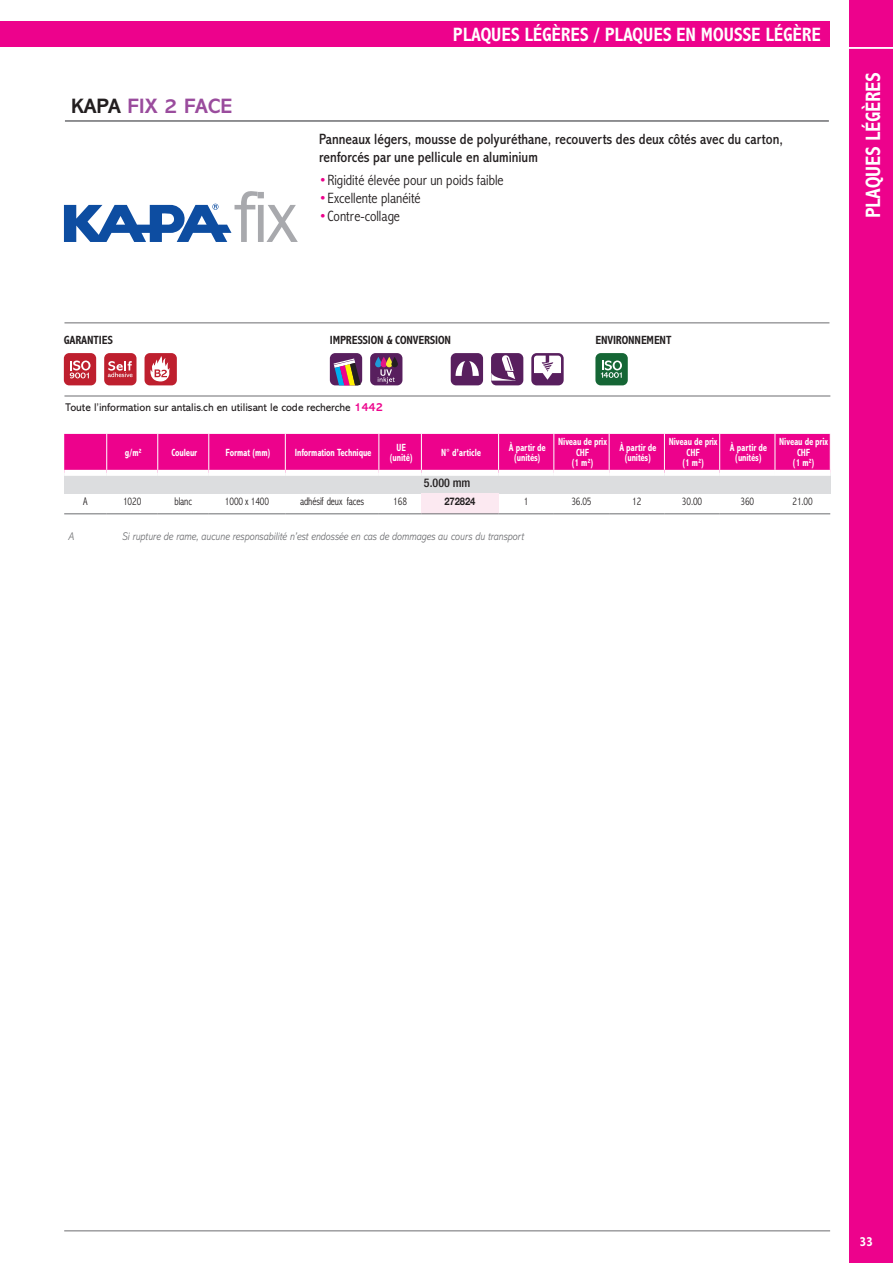
<style>
.page{position:relative;width:893px;height:1263px;background:#fff}
.page>*{position:absolute;margin:0;border:0;box-sizing:border-box;transform-origin:0 0}
.t1{font:700 condensed 21px "Abadi MT Pro";color:#fff}
.t2{font:700 21px "Abadi MT Pro";color:#9a4c9d}
.t3{font:700 condensed 19.5px "Abadi MT Pro";color:#fff}
.t4{font:condensed 15px/18px "Abadi MT Pro";color:#231f20}
.t5{font:300 condensed 15px "Abadi MT Pro";color:#231f20}
.t6{font:700 condensed 13.5px "Abadi MT Pro";color:#fff}
.t7{font:700 condensed 12px "Abadi MT Pro";letter-spacing:-.01em;color:#231f20}
.t8{font:500 condensed 12px "Helvetica Neue LT Std";color:#231f20}
.t9{font:italic 300 11.25px "Abadi MT Pro";letter-spacing:-.01em;color:#6c6d70;scale:.9 1}
.t10{font:11.25px "Abadi MT Pro";color:#231f20;scale:.95 1}
.t11{font:300 condensed 11.25px "Abadi MT Pro";letter-spacing:-.01em;color:#231f20;scale:.9 1}
.t12{font:700 condensed 10.5px/10.5px "Abadi MT Pro";letter-spacing:-.01em;color:#fff;text-align:center;scale:.9 1}
.t13{font:700 10.5px "Helvetica Neue LT Std";letter-spacing:-.01em;color:#231f20;scale:.9 1}
.s1{color:#231f20}
.s2{color:#ed028c}
.s3{font-weight:700;font-size:12px;color:#ed028c}
</style>
<div class="page">
<div style="left:850px;top:0;width:43px;height:1263px;background:#ed028c"></div>
<hr style="left:64px;top:1230px;width:766px;height:1px;background:#6c6d70">
<div style="left:0;top:21px;width:829px;height:26px;background:#ed028c"></div>
<div style="left:64px;top:434px;width:766px;height:36px;background:#ed028c"></div>
<div style="left:64px;top:473px;width:766px;height:20px;background:#dcdddf"></div>
<div style="left:421px;top:493px;width:78px;height:21px;background:#fce9f1"></div>
<div style="left:64px;top:470px;width:43px;height:6px;background:#fff"></div>
<div style="left:107px;top:470px;width:51px;height:6px;background:#fff"></div>
<div style="left:158px;top:470px;width:51px;height:6px;background:#fff"></div>
<div style="left:209px;top:470px;width:76px;height:6px;background:#fff"></div>
<div style="left:285px;top:470px;width:94px;height:6px;background:#fff"></div>
<div style="left:379px;top:470px;width:42px;height:6px;background:#fff"></div>
<div style="left:421px;top:470px;width:78px;height:6px;background:#fff"></div>
<div style="left:499px;top:470px;width:55px;height:6px;background:#fff"></div>
<div style="left:554px;top:470px;width:55px;height:6px;background:#fff"></div>
<div style="left:609px;top:470px;width:55px;height:6px;background:#fff"></div>
<div style="left:664px;top:470px;width:56px;height:6px;background:#fff"></div>
<div style="left:720px;top:470px;width:55px;height:6px;background:#fff"></div>
<div style="left:775px;top:470px;width:56px;height:6px;background:#fff"></div>
<hr style="left:106px;top:434px;width:1px;height:36px;background:#fff">
<hr style="left:157px;top:434px;width:1px;height:36px;background:#fff">
<hr style="left:208px;top:434px;width:1px;height:36px;background:#fff">
<hr style="left:285px;top:434px;width:1px;height:36px;background:#fff">
<hr style="left:378px;top:434px;width:1px;height:36px;background:#fff">
<hr style="left:421px;top:434px;width:1px;height:36px;background:#fff">
<hr style="left:498px;top:434px;width:1px;height:36px;background:#fff">
<hr style="left:553px;top:434px;width:1px;height:36px;background:#fff">
<hr style="left:609px;top:434px;width:1px;height:36px;background:#fff">
<hr style="left:664px;top:434px;width:1px;height:36px;background:#fff">
<hr style="left:719px;top:434px;width:1px;height:36px;background:#fff">
<hr style="left:775px;top:434px;width:1px;height:36px;background:#fff">
<hr style="left:64px;top:514px;width:43px;height:1px;background:#6c6d70">
<hr style="left:107px;top:514px;width:51px;height:1px;background:#6c6d70">
<hr style="left:158px;top:514px;width:51px;height:1px;background:#6c6d70">
<hr style="left:209px;top:514px;width:76px;height:1px;background:#6c6d70">
<hr style="left:285px;top:514px;width:94px;height:1px;background:#6c6d70">
<hr style="left:379px;top:514px;width:42px;height:1px;background:#6c6d70">
<hr style="left:499px;top:514px;width:55px;height:1px;background:#6c6d70">
<hr style="left:554px;top:514px;width:55px;height:1px;background:#6c6d70">
<hr style="left:609px;top:514px;width:55px;height:1px;background:#6c6d70">
<hr style="left:664px;top:514px;width:56px;height:1px;background:#6c6d70">
<hr style="left:720px;top:514px;width:55px;height:1px;background:#6c6d70">
<hr style="left:775px;top:514px;width:55px;height:1px;background:#6c6d70">
<hr style="left:421px;top:514px;width:78px;height:1px;background:#6c6d70">
<hr style="left:65px;top:120px;width:764px;height:2px;background:#6c6d70">
<svg style="left:64px;top:191px;width:234px;height:51px"></svg>
<div style="left:330px;top:353px;width:32px;height:32px;background:#581f5e;border-radius:5px"></div>
<svg style="left:334px;top:358px;width:27px;height:27px"></svg>
<div style="left:370px;top:353px;width:32px;height:32px;background:#581f5e;border-radius:5px"></div>
<svg style="left:378px;top:369px;width:17px;height:14px"></svg>
<svg style="left:375px;top:357px;width:7px;height:10px"></svg>
<svg style="left:381px;top:357px;width:6px;height:10px"></svg>
<svg style="left:386px;top:357px;width:6px;height:10px"></svg>
<svg style="left:391px;top:357px;width:7px;height:10px"></svg>
<div style="left:451px;top:353px;width:32px;height:32px;background:#581f5e;border-radius:5px"></div>
<svg style="left:456px;top:361px;width:23px;height:15px"></svg>
<div style="left:491px;top:353px;width:32px;height:32px;background:#581f5e;border-radius:5px"></div>
<svg style="left:491px;top:355px;width:24px;height:26px"></svg>
<div style="left:531px;top:353px;width:33px;height:32px;background:#581f5e;border-radius:5px"></div>
<svg style="left:534px;top:356px;width:27px;height:24px"></svg>
<div style="left:64px;top:353px;width:32px;height:32px;background:#be1f2e;border-radius:5px"></div>
<svg style="left:70px;top:361px;width:21px;height:17px"></svg>
<div style="left:104px;top:353px;width:33px;height:32px;background:#be1f2e;border-radius:5px"></div>
<svg style="left:108px;top:361px;width:25px;height:16px"></svg>
<div style="left:145px;top:353px;width:32px;height:32px;background:#be1f2e;border-radius:5px"></div>
<svg style="left:150px;top:356px;width:20px;height:25px"></svg>
<div style="left:595px;top:353px;width:33px;height:32px;background:#156635;border-radius:5px"></div>
<svg style="left:601px;top:360px;width:21px;height:18px"></svg>
<hr style="left:64px;top:323px;width:765px;height:1px;background:#6c6d70">
<hr style="left:64px;top:396px;width:766px;height:1px;background:#6c6d70">
<hr style="left:842px;top:47px;width:51px;height:2px;background:#fff">
<h1 class="t2" style="left:71px;top:94px;width:163px"><span class="s1">KAPA</span> FIX 2 FACE</h1>
<h2 class="t3" style="left:453px;top:24px;width:369px">PLAQUES LÉGÈRES / PLAQUES EN MOUSSE LÉGÈRE</h2>
<h3 class="t4" style="left:319px;top:131px;width:465px">Panneaux légers, mousse de polyuréthane, recouverts des deux côtés avec du carton, renforcés par une pellicule en aluminium</h3>
<h3 class="t5" style="left:319px;top:171px;width:186px"><span class="s2">•</span>Rigidité élevée pour un poids faible</h3>
<h3 class="t5" style="left:319px;top:189px;width:103px"><span class="s2">•</span>Excellente planéité</h3>
<h3 class="t5" style="left:319px;top:207px;width:82px"><span class="s2">•</span>Contre-collage</h3>
<h1 class="t1" style="left:862px;top:218px;width:148px;rotate:-90deg">PLAQUES LÉGÈRES</h1>
<p class="t7" style="left:64px;top:333px;width:50px">GARANTIES</p>
<p class="t7" style="left:330px;top:333px;width:123px">IMPRESSION &amp; CONVERSION</p>
<p class="t7" style="left:595px;top:333px;width:77px">ENVIRONNEMENT</p>
<p class="t10" style="left:66px;top:401px;width:336px">Toute l’information sur antalis.ch en utilisant le code recherche <span class="s3">1442</span></p>
<p class="t12" style="left:125px;top:447px;width:20px">g/m²</p>
<p class="t12" style="left:172px;top:447px;width:30px">Couleur</p>
<p class="t12" style="left:226px;top:447px;width:52px">Format (mm)</p>
<p class="t12" style="left:295px;top:447px;width:87px">Information Technique</p>
<p class="t12" style="left:390px;top:442px;width:27px">UE (unité )</p>
<p class="t12" style="left:441px;top:447px;width:46px">N° d’article</p>
<p class="t12" style="left:509px;top:442px;width:43px">À partir de (unités )</p>
<p class="t12" style="left:558px;top:437px;width:56px">Niveau de prix<br>CHF<br>(1 m² )</p>
<p class="t12" style="left:619px;top:442px;width:43px">À partir de (unités )</p>
<p class="t12" style="left:669px;top:437px;width:56px">Niveau de prix<br>CHF<br>(1 m² )</p>
<p class="t12" style="left:730px;top:442px;width:43px">À partir de (unités )</p>
<p class="t12" style="left:779px;top:437px;width:56px">Niveau de prix<br>CHF<br>(1 m² )</p>
<p class="t8" style="left:424px;top:476px;width:48px">5.000 mm</p>
<p class="t11" style="left:83px;top:496px;width:6px">A</p>
<p class="t11" style="left:123px;top:496px;width:22px">1020</p>
<p class="t11" style="left:175px;top:496px;width:21px">blanc</p>
<p class="t11" style="left:225px;top:496px;width:51px">1000 x 1400</p>
<p class="t11" style="left:300px;top:496px;width:73px">adhésif deux faces</p>
<p class="t11" style="left:393px;top:496px;width:17px">168</p>
<p class="t13" style="left:444px;top:495px;width:36px">272824</p>
<p class="t11" style="left:524px;top:496px;width:7px">1</p>
<p class="t11" style="left:571px;top:496px;width:24px">36.05</p>
<p class="t11" style="left:632px;top:496px;width:12px">12</p>
<p class="t11" style="left:682px;top:496px;width:24px">30.00</p>
<p class="t11" style="left:740px;top:496px;width:17px">360</p>
<p class="t11" style="left:792px;top:496px;width:24px">21.00</p>
<p class="t9" style="left:68px;top:530px;width:8px">A</p>
<p class="t9" style="left:122px;top:530px;width:448px">Si rupture de rame, aucune responsabilité n’est endossée en cas de dommages au cours du transport</p>
<p class="t6" style="left:860px;top:1234px;width:15px">33</p>
</div>
